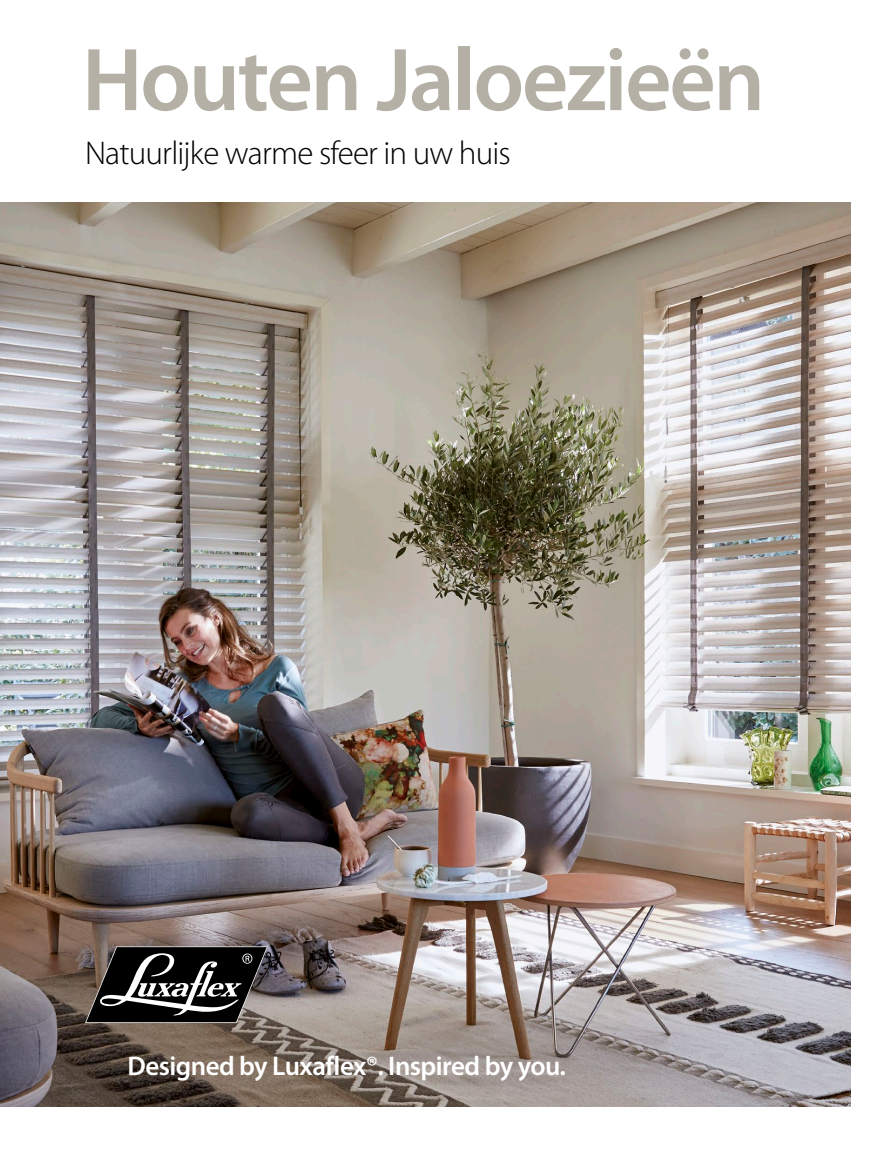
<style>
.page{position:relative;width:893px;height:1149px;background:#fff}
.page>*{position:absolute;margin:0;border:0;box-sizing:border-box;transform-origin:0 0}
.Product_omslag{font:600 90px "Myriad Pro";letter-spacing:-.025em;color:#b4b0a5}
.usp_omslag{font:300 33px "Myriad Pro";letter-spacing:-.025em;color:#000}
.t1{font:600 27px "Myriad Pro";letter-spacing:-.02em;color:#fff}
</style>
<div class="page">
<img style="left:0;top:202px;width:850px;height:904px">
<svg style="left:85px;top:946px;width:183px;height:76px;background:#3f3c3b"></svg>
<p class="Product_omslag" style="left:82px;top:23px;width:685px">Houten Jaloezieën</p>
<p class="usp_omslag" style="left:85px;top:135px;width:427px">Natuurlijke warme sfeer in uw huis</p>
<p class="t1" style="left:128px;top:1047px;width:440px">Designed by Luxaflex®. Inspired by you.</p>
</div>
